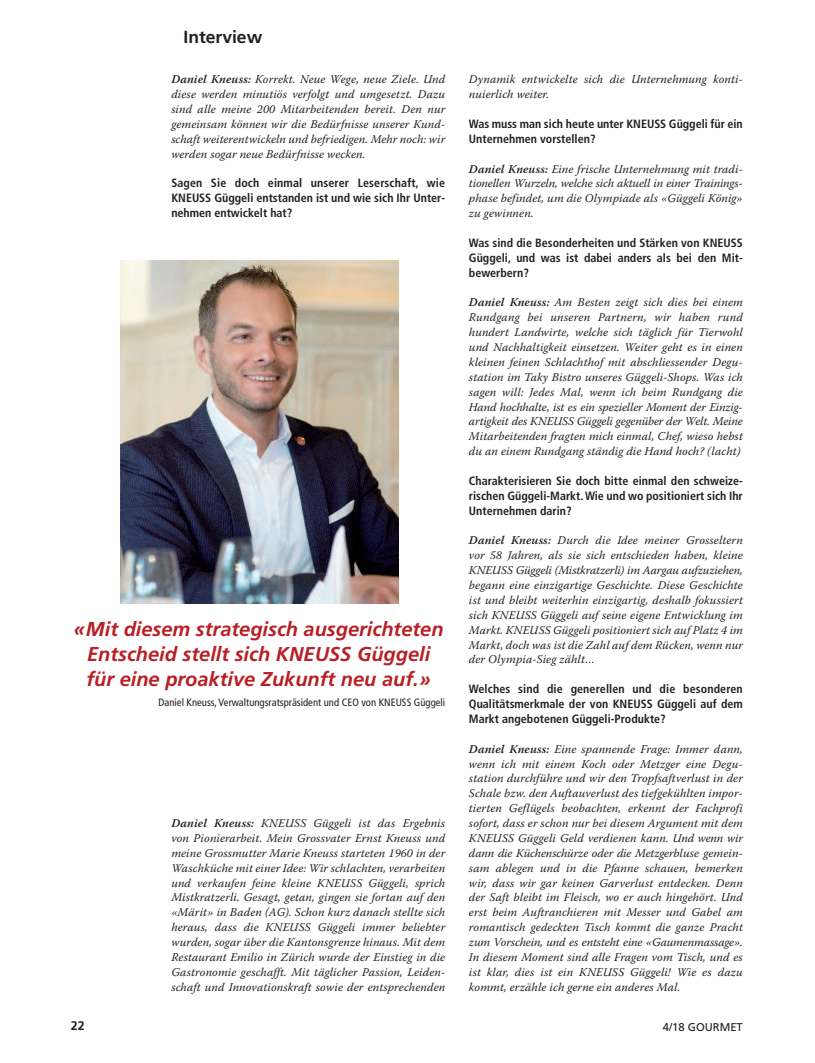
<style>
.page{position:relative;width:815px;height:1063px;background:#fff}
.page>*{position:absolute;margin:0;border:0;box-sizing:border-box;transform-origin:0 0}
.t1{font:italic 700 20px/25px "Frutiger";color:#b72025;text-align:center}
.t2{font:700 17.5px "Frutiger";color:#231f20}
.t3{font:700 12.5px "Frutiger";color:#231f20}
.t4{font:700 condensed 12px/14.9px "Frutiger";color:#231f20;text-align:justify}
.t5{font:italic 11.88px/14.9px "Warnock Pro";letter-spacing:.01em;color:#231f20;text-align:justify}
.t6{font:11.25px "Frutiger";color:#231f20}
.t7{font:condensed 10.62px "Frutiger";color:#231f20}
.s1{font-weight:600}
</style>
<div class="page">
<img style="left:121px;top:260px;width:277px;height:343px">
<h2 class="t2" style="left:183px;top:30px;width:80px">Interview</h2>
<p class="t5" style="left:171px;top:73px;width:275px"><span class="s1">Daniel Kneuss:</span> Korrekt. Neue Wege, neue Ziele. Und diese werden minutiös verfolgt und umgesetzt. Dazu sind alle meine 200 Mitarbeitenden bereit. Den nur gemeinsam können wir die Bedürfnisse unserer Kund&shy;schaft weiterentwickeln und befriedigen. Mehr noch: wir werden sogar neue Bedürfnisse wecken.</p>
<p class="t4" style="left:171px;top:177px;width:275px">Sagen Sie doch einmal unserer Leserschaft, wie KNEUSS Güggeli entstanden ist und wie sich Ihr Unter&shy;nehmen entwickelt hat?</p>
<h1 class="t1" style="left:74px;top:618px;width:371px">«Mit diesem strategisch ausgerichteten<br>Entscheid stellt sich KNEUSS Güggeli für eine proaktive Zukunft neu auf.»</h1>
<p class="t7" style="left:158px;top:698px;width:288px">Daniel Kneuss, Verwaltungsratspräsident und CEO von KNEUSS Güggeli</p>
<p class="t3" style="left:71px;top:1021px;width:15px">22</p>
<p class="t5" style="left:171px;top:817px;width:275px"><span class="s1">Daniel Kneuss:</span> KNEUSS Güggeli ist das Ergebnis von Pionierarbeit. Mein Grossvater Ernst Kneuss und meine Grossmutter Marie Kneuss starteten 1960 in der Waschküche mit einer Idee: Wir schlachten, verarbeiten und verkaufen feine kleine KNEUSS Güggeli, sprich Mistkratzerli. Gesagt, getan, gingen sie fortan auf den «Märit» in Baden (AG). Schon kurz danach stellte sich heraus, dass die KNEUSS Güggeli immer beliebter wurden, sogar über die Kantonsgrenze hinaus. Mit dem Restaurant Emilio in Zürich wurde der Einstieg in die Gastronomie geschafft. Mit täglicher Passion, Leiden&shy;schaft und Innovationskraft sowie der entsprechenden</p>
<p class="t5" style="left:469px;top:73px;width:275px">Dynamik entwickelte sich die Unternehmung konti&shy;nuierlich weiter.</p>
<p class="t4" style="left:469px;top:117px;width:275px">Was muss man sich heute unter KNEUSS Güggeli für ein<br>Unternehmen vorstellen?</p>
<p class="t5" style="left:469px;top:162px;width:275px"><span class="s1">Daniel Kneuss:</span> Eine frische Unternehmung mit tradi&shy;tionellen Wurzeln, welche sich aktuell in einer Trainings&shy;phase befindet, um die Olympiade als «Güggeli König» zu gewinnen.</p>
<p class="t4" style="left:469px;top:236px;width:275px">Was sind die Besonderheiten und Stärken von KNEUSS Güggeli, und was ist dabei anders als bei den Mit&shy;bewerbern?</p>
<p class="t5" style="left:469px;top:296px;width:275px"><span class="s1">Daniel Kneuss:</span> Am Besten zeigt sich dies bei einem Rundgang bei unseren Partnern, wir haben rund hundert Landwirte, welche sich täglich für Tierwohl und Nachhaltigkeit einsetzen. Weiter geht es in einen kleinen feinen Schlachthof mit abschliessender Degu&shy;station im Taky Bistro unseres Güggeli-Shops. Was ich sagen will: Jedes Mal, wenn ich beim Rundgang die Hand hochhalte, ist es ein spezieller Moment der Einzig&shy;artigkeit des KNEUSS Güggeli gegenüber der Welt. Meine Mitarbeitenden fragten mich einmal, Chef, wieso hebst du an einem Rundgang ständig die Hand hoch? (lacht)</p>
<p class="t4" style="left:469px;top:474px;width:275px">Charakterisieren Sie doch bitte einmal den schweize&shy;rischen Güggeli-Markt.Wie und wo positioniert sich Ihr Unternehmen darin?</p>
<p class="t5" style="left:469px;top:534px;width:275px"><span class="s1">Daniel Kneuss:</span> Durch die Idee meiner Grosseltern vor 58 Jahren, als sie sich entschieden haben, kleine KNEUSS Güggeli (Mistkratzerli) im Aargau aufzuziehen, begann eine einzigartige Geschichte. Diese Geschichte ist und bleibt weiterhin einzigartig, deshalb fokussiert sich KNEUSS Güggeli auf seine eigene Entwicklung im Markt. KNEUSS Güggeli positioniert sich auf Platz 4 im Markt, doch was ist die Zahl auf dem Rücken, wenn nur der Olympia-Sieg zählt…</p>
<p class="t4" style="left:469px;top:682px;width:275px">Welches sind die generellen und die besonderen Qualitätsmerkmale der von KNEUSS Güggeli auf dem Markt angebotenen Güggeli-Produkte?</p>
<p class="t5" style="left:469px;top:742px;width:275px"><span class="s1">Daniel Kneuss:</span> Eine spannende Frage: Immer dann, wenn ich mit einem Koch oder Metzger eine Degu&shy;station durchführe und wir den Tropfsaftverlust in der Schale bzw. den Auftauverlust des tiefgekühlten impor&shy;tierten Geflügels beobachten, erkennt der Fachprofi sofort, dass er schon nur bei diesem Argument mit dem KNEUSS Güggeli Geld verdienen kann. Und wenn wir dann die Küchenschürze oder die Metzgerbluse gemein&shy;sam ablegen und in die Pfanne schauen, bemerken wir, dass wir gar keinen Garverlust entdecken. Denn der Saft bleibt im Fleisch, wo er auch hingehört. Und erst beim Auftranchieren mit Messer und Gabel am romantisch gedeckten Tisch kommt die ganze Pracht zum Vorschein, und es entsteht eine «Gaumenmassage».<br>In diesem Moment sind alle Fragen vom Tisch, und es ist klar, dies ist ein KNEUSS Güggeli! Wie es dazu kommt, erzähle ich gerne ein anderes Mal.</p>
<p class="t6" style="left:663px;top:1022px;width:82px">4/18 GOURMET</p>
</div>
